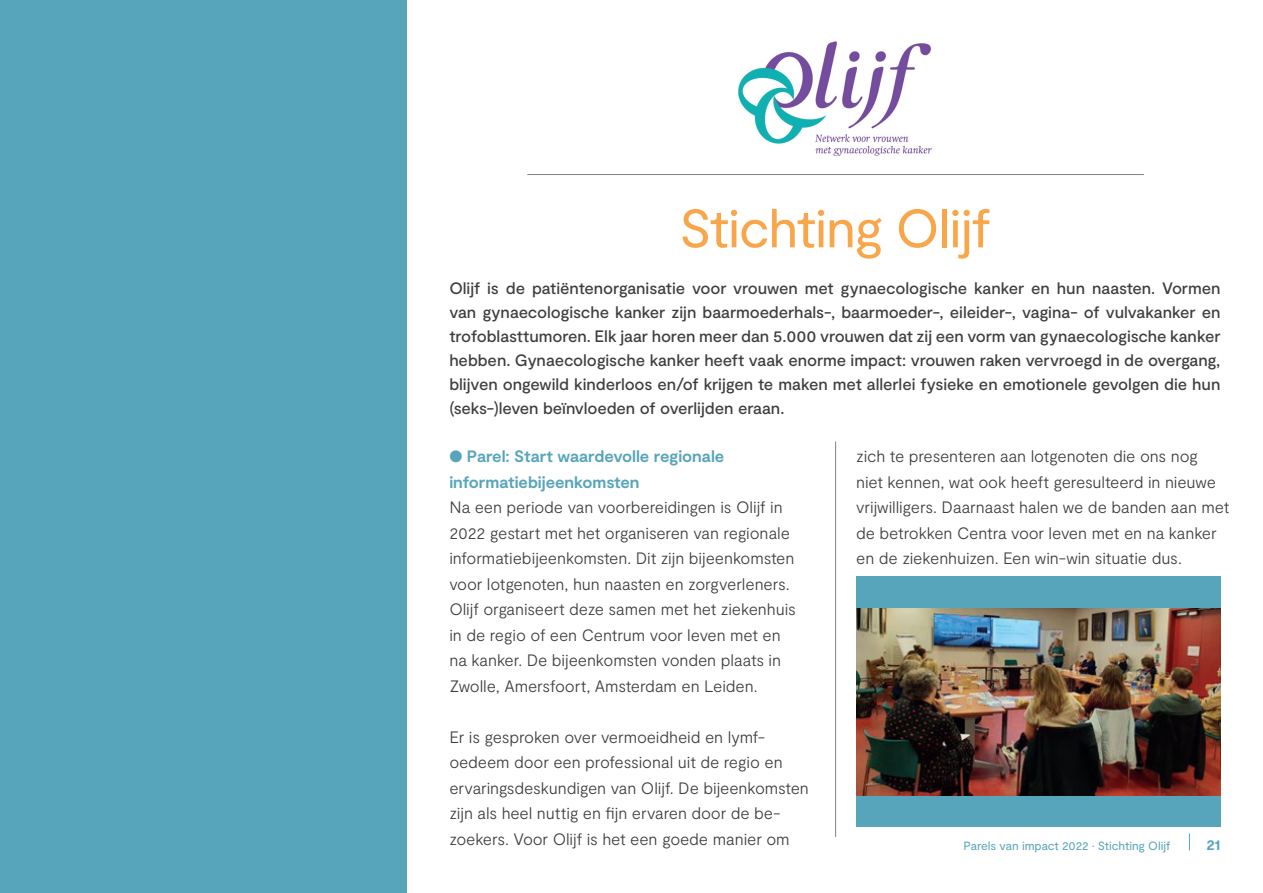
<style>
.page{position:relative;width:1263px;height:893px;background:#fff}
.page>*{position:absolute;margin:0;border:0;box-sizing:border-box;transform-origin:0 0}
.t1{font:54px "Moderat";letter-spacing:-.025em;color:#f9a64a}
.t2{font:300 16.5px/25.5px "Moderat";letter-spacing:-.01em;color:#3e3e3f}
.t3{font:500 16.5px/24px "Moderat";letter-spacing:-.005em;color:#3e3e3f;text-align:justify}
.t4{font:700 16.5px/25.5px "Moderat";letter-spacing:-.005em;color:#57a5bb}
.t5{font:700 15px "Moderat";color:#57a5bb}
.t6{font:12px "Moderat";letter-spacing:-.005em;color:#57a5bb}
</style>
<div class="page">
<svg style="left:1189px;top:833px;width:1px;height:17px"></svg>
<div style="left:0;top:0;width:407px;height:893px;background:#57a5bb"></div>
<hr style="left:527px;top:174px;width:617px;height:1px;background:#808285">
<img style="left:738px;top:41px;width:194px;height:115px">
<hr style="left:835px;top:441px;width:1px;height:396px;background:#808285">
<div style="left:856px;top:576px;width:364px;height:251px;background:#57a5bb"></div>
<img style="left:856px;top:609px;width:364px;height:186px">
<h1 class="t1" style="left:679px;top:197px;width:313px">Stichting Olijf</h1>
<p class="t3" style="left:449px;top:277px;width:773px">Olijf is de patiëntenorganisatie voor vrouwen met gynaecologische kanker en hun naasten. Vormen van gynaecologische kanker zijn baarmoederhals-, baarmoeder-, eileider-, vagina- of vulvakanker en trofoblasttumoren. Elk jaar horen meer dan 5.000 vrouwen dat zij een vorm van gynaecologische kanker hebben. Gynaecologische kanker heeft vaak enorme impact: vrouwen raken vervroegd in de overgang, blijven ongewild kinderloos en/of krijgen te maken met allerlei fysieke en emotionele gevolgen die hun (seks-)leven beïnvloeden of overlijden eraan.</p>
<p class="t4" style="left:449px;top:444px;width:276px">● Parel: Start waardevolle regionale informatiebijeenkomsten</p>
<p class="t2" style="left:449px;top:495px;width:348px">Na een periode van voorbereidingen is Olijf in 2022 gestart met het organiseren van regionale informatiebijeenkomsten. Dit zijn bijeenkomsten voor lotgenoten, hun naasten en zorgverleners.<br>Olijf organiseert deze samen met het ziekenhuis in de regio of een Centrum voor leven met en na kanker. De bijeenkomsten vonden plaats in Zwolle, Amersfoort, Amsterdam en Leiden.</p>
<p class="t2" style="left:449px;top:724px;width:361px">Er is gesproken over vermoeidheid en lymf&shy;oedeem door een professional uit de regio en ervaringsdeskundigen van Olijf. De bijeenkomsten zijn als heel nuttig en fijn ervaren door de be&shy;zoekers. Voor Olijf is het een goede manier om</p>
<p class="t2" style="left:856px;top:444px;width:375px">zich te presenteren aan lotgenoten die ons nog<br>niet kennen, wat ook heeft geresulteerd in nieuwe vrijwilligers. Daarnaast halen we de banden aan met de betrokken Centra voor leven met en na kanker en de ziekenhuizen. Een win-win situatie dus.</p>
<p class="t6" style="left:964px;top:839px;width:208px">Parels van impact 2022 • Stichting Olijf</p>
<p class="t5" style="left:1206px;top:836px;width:16px">21</p>
</div>
